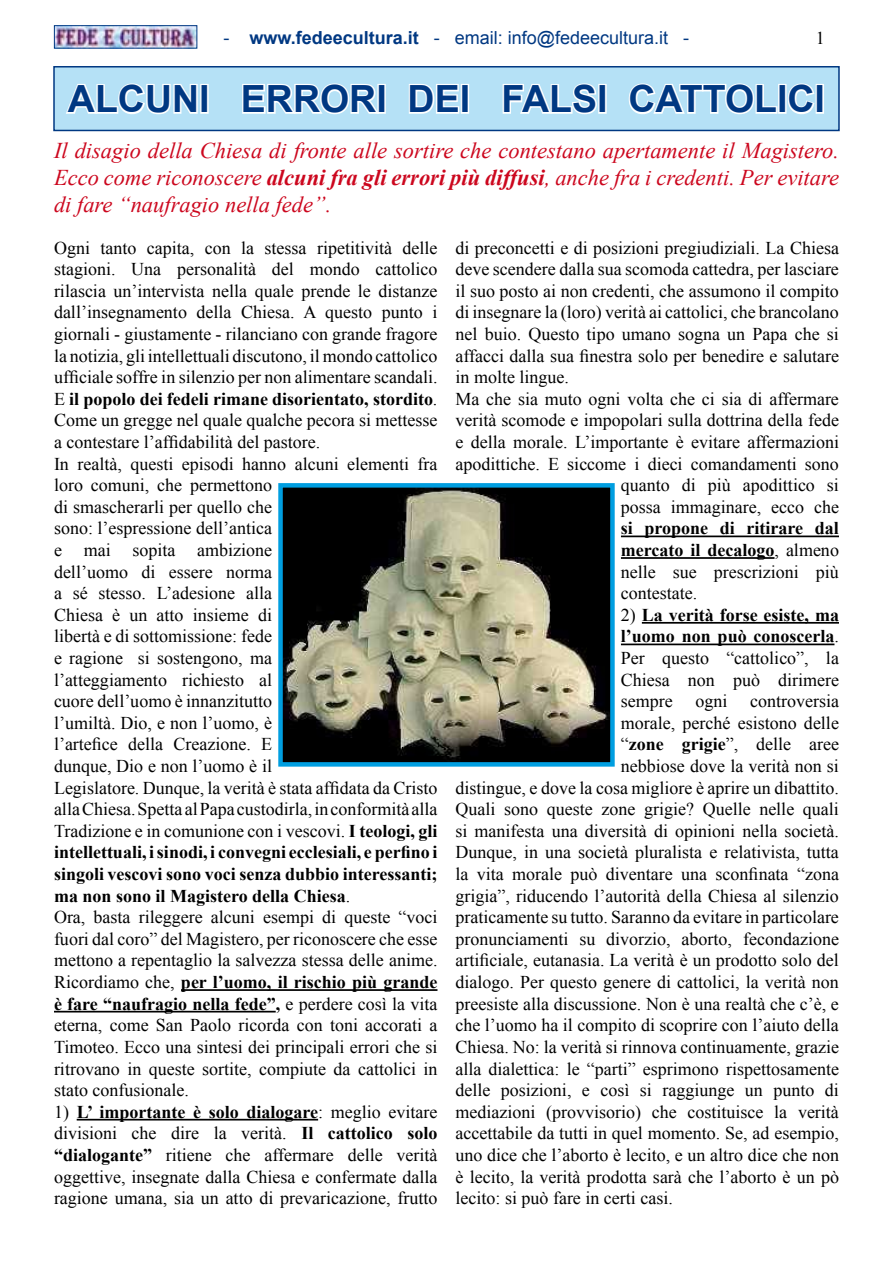
<style>
.page{position:relative;width:893px;height:1263px;background:#fff}
.page>*{position:absolute;margin:0;border:0;box-sizing:border-box;transform-origin:0 0}
.t1{font:700 37.5px "Arial";color:#003882}
.t2{font:italic 22.5px/27px "Times New Roman";color:#cc071e;text-align:justify}
.t3{font:18px/21.6px "Times New Roman";color:#000;text-align:justify}
.t4{font:18px "Arial";color:#003882}
.s1{font-weight:700}
</style>
<div class="page">
<hr style="left:181px;top:989px;width:256px;height:2px;background:#000">
<hr style="left:54px;top:1011px;width:222px;height:1px;background:#000">
<hr style="left:77px;top:1119px;width:241px;height:1px;background:#000">
<hr style="left:621px;top:535px;width:218px;height:2px;background:#000">
<hr style="left:621px;top:557px;width:153px;height:2px;background:#000">
<hr style="left:642px;top:622px;width:197px;height:2px;background:#000">
<hr style="left:621px;top:643px;width:213px;height:2px;background:#000">
<div style="left:54px;top:67px;width:785px;height:63px;background:#b5e1f6"></div>
<svg style="left:66px;top:83px;width:132px;height:32px"></svg>
<div style="left:200px;top:84px;width:9px;height:30px;border:3px solid #fff"></div>
<svg style="left:242px;top:83px;width:135px;height:32px"></svg>
<div style="left:377px;top:84px;width:9px;height:30px;border:3px solid #fff"></div>
<svg style="left:408px;top:84px;width:53px;height:30px"></svg>
<div style="left:461px;top:84px;width:8px;height:30px;border:3px solid #fff"></div>
<svg style="left:502px;top:83px;width:95px;height:32px"></svg>
<div style="left:598px;top:84px;width:9px;height:30px;border:3px solid #fff"></div>
<svg style="left:628px;top:83px;width:150px;height:32px"></svg>
<div style="left:778px;top:84px;width:8px;height:30px;border:3px solid #fff"></div>
<svg style="left:786px;top:83px;width:30px;height:32px"></svg>
<div style="left:816px;top:84px;width:8px;height:30px;border:3px solid #fff"></div>
<div style="left:53px;top:66px;width:787px;height:65px;border:2px solid #003882"></div>
<img style="left:283px;top:488px;width:327px;height:274px">
<div style="left:278px;top:483px;width:337px;height:284px;border:4px solid #009ee0"></div>
<img style="left:56px;top:27px;width:139px;height:20px">
<div style="left:54px;top:25px;width:143px;height:24px;border:1px solid #003882"></div>
<p class="t4" style="left:223px;top:26px;width:467px">- <span class="s1">www.fedeecultura.it</span> - email: info@fedeecultura.it -</p>
<h1 class="t1" style="left:68px;top:74px;width:759px">ALCUNI ERRORI DEI FALSI CATTOLICI</h1>
<p class="t2" style="left:54px;top:137px;width:786px">Il disagio della Chiesa di fronte alle sortire che contestano apertamente il Magistero.<br>Ecco come riconoscere <span class="s1">alcuni fra gli errori più diffusi</span>, anche fra i credenti. Per evitare di fare “naufragio nella fede”.</p>
<p class="t3" style="left:54px;top:236px;width:385px;text-align:left">Ogni tanto capita, con la stessa ripetitività delle stagioni. Una personalità del mondo cattolico rilascia un’intervista nella quale prende le distanze dall’insegnamento della Chiesa. A questo punto i giornali - giustamente - rilanciano con grande fragore la notizia, gli intellettuali discutono, il mondo cattolico ufficiale soffre in silenzio per non alimentare scandali.<br>E <span class="s1">il popolo dei fedeli rimane disorientato, stordito</span>.<br>Come un gregge nel quale qualche pecora si mettesse a contestare l’affidabilità del pastore.<br>In realtà, questi episodi hanno alcuni elementi fra loro comuni, che permettono<br>di smascherarli per quello che<br>sono: l’espressione dell’antica<br>e mai sopita ambizione<br>dell’uomo di essere norma<br>a sé stesso. L’adesione alla<br>Chiesa è un atto insieme di<br>libertà e di sottomissione: fede<br>e ragione si sostengono, ma<br>l’atteggiamento richiesto al<br>cuore dell’uomo è innanzitutto<br>l’umiltà. Dio, e non l’uomo, è<br>l’artefice della Creazione. E<br>dunque, Dio e non l’uomo è il<br>Legislatore. Dunque, la verità è stata affidata da Cristo alla Chiesa. Spetta al Papa custodirla, in conformità alla Tradizione e in comunione con i vescovi. <span class="s1">I teologi, gli intellettuali, i sinodi, i convegni ecclesiali, e perfino i singoli vescovi sono voci senza dubbio interessanti; ma non sono il Magistero della Chiesa</span>.<br>Ora, basta rileggere alcuni esempi di queste “voci fuori dal coro” del Magistero, per riconoscere che esse mettono a repentaglio la salvezza stessa delle anime.<br>Ricordiamo che, <span class="s1">per l’uomo, il rischio più grande è fare “naufragio nella fede”,</span> e perdere così la vita eterna, come San Paolo ricorda con toni accorati a Timoteo. Ecco una sintesi dei principali errori che si ritrovano in queste sortite, compiute da cattolici in stato confusionale.</p>
<p class="t3" style="left:54px;top:1100px;width:385px">1) <span class="s1">L’ importante è solo dialogare</span>: meglio evitare divisioni che dire la verità. <span class="s1">Il cattolico solo “dialogante”</span> ritiene che affermare delle verità oggettive, insegnate dalla Chiesa e confermate dalla ragione umana, sia un atto di prevaricazione, frutto</p>
<p class="t3" style="left:455px;top:236px;width:385px">di preconcetti e di posizioni pregiudiziali. La Chiesa</p>
<p class="t3" style="left:455px;top:258px;width:385px">deve scendere dalla sua scomoda cattedra, per lasciare</p>
<p class="t3" style="left:455px;top:280px;width:385px">il suo posto ai non credenti, che assumono il compito</p>
<p class="t3" style="left:455px;top:301px;width:385px">di insegnare la (loro) verità ai cattolici, che brancolano</p>
<p class="t3" style="left:455px;top:323px;width:385px">nel buio. Questo tipo umano sogna un Papa che si</p>
<p class="t3" style="left:455px;top:344px;width:385px">affacci dalla sua finestra solo per benedire e salutare</p>
<p class="t3" style="left:455px;top:366px;width:115px">in molte lingue.</p>
<p class="t3" style="left:455px;top:388px;width:385px">Ma che sia muto ogni volta che ci sia di affermare</p>
<p class="t3" style="left:455px;top:409px;width:385px">verità scomode e impopolari sulla dottrina della fede</p>
<p class="t3" style="left:455px;top:431px;width:385px">e della morale. L’importante è evitare affermazioni</p>
<p class="t3" style="left:455px;top:452px;width:385px">apodittiche. E siccome i dieci comandamenti sono</p>
<p class="t3" style="left:621px;top:474px;width:220px">quanto di più apodittico si</p>
<p class="t3" style="left:621px;top:496px;width:220px">possa immaginare, ecco che</p>
<p class="t3" style="left:621px;top:517px;width:220px"><span class="s1">si propone di ritirare dal mercato il decalogo</span>, almeno nelle sue prescrizioni più contestate.</p>
<p class="t3" style="left:621px;top:604px;width:220px">2) <span class="s1">La verità forse esiste, ma l’uomo non può conoscerla</span>.<br>Per questo “cattolico”, la Chiesa non può dirimere sempre</p>
<p class="t3" style="left:695px;top:690px;width:34px">ogni</p>
<p class="t3" style="left:750px;top:690px;width:90px">controversia</p>
<p class="t3" style="left:621px;top:712px;width:220px">morale, perché esistono delle</p>
<p class="t3" style="left:621px;top:733px;width:220px">“<span class="s1">zone grigie</span>”, delle aree</p>
<p class="t3" style="left:621px;top:755px;width:219px">nebbiose dove la verità non si</p>
<p class="t3" style="left:455px;top:776px;width:385px">distingue, e dove la cosa migliore è aprire un dibattito.</p>
<p class="t3" style="left:455px;top:798px;width:385px">Quali sono queste zone grigie? Quelle nelle quali</p>
<p class="t3" style="left:455px;top:820px;width:385px">si manifesta una diversità di opinioni nella società.</p>
<p class="t3" style="left:455px;top:841px;width:385px">Dunque, in una società pluralista e relativista, tutta</p>
<p class="t3" style="left:455px;top:863px;width:385px">la vita morale può diventare una sconfinata “zona</p>
<p class="t3" style="left:455px;top:884px;width:385px">grigia”, riducendo l’autorità della Chiesa al silenzio</p>
<p class="t3" style="left:455px;top:906px;width:385px">praticamente su tutto. Saranno da evitare in particolare</p>
<p class="t3" style="left:455px;top:928px;width:385px">pronunciamenti su divorzio, aborto, fecondazione</p>
<p class="t3" style="left:455px;top:949px;width:385px">artificiale, eutanasia. La verità è un prodotto solo del</p>
<p class="t3" style="left:455px;top:971px;width:385px">dialogo. Per questo genere di cattolici, la verità non</p>
<p class="t3" style="left:455px;top:992px;width:385px">preesiste alla discussione. Non è una realtà che c’è, e</p>
<p class="t3" style="left:455px;top:1014px;width:385px">che l’uomo ha il compito di scoprire con l’aiuto della</p>
<p class="t3" style="left:455px;top:1036px;width:385px">Chiesa. No: la verità si rinnova continuamente, grazie</p>
<p class="t3" style="left:455px;top:1057px;width:385px">alla dialettica: le “parti” esprimono rispettosamente</p>
<p class="t3" style="left:455px;top:1079px;width:385px">delle posizioni, e così si raggiunge un punto di</p>
<p class="t3" style="left:455px;top:1100px;width:385px">mediazioni (provvisorio) che costituisce la verità</p>
<p class="t3" style="left:455px;top:1122px;width:385px">accettabile da tutti in quel momento. Se, ad esempio,</p>
<p class="t3" style="left:455px;top:1144px;width:385px">uno dice che l’aborto è lecito, e un altro dice che non</p>
<p class="t3" style="left:455px;top:1165px;width:385px">è lecito, la verità prodotta sarà che l’aborto è un pò</p>
<p class="t3" style="left:455px;top:1187px;width:219px">lecito: si può fare in certi casi.</p>
</div>
